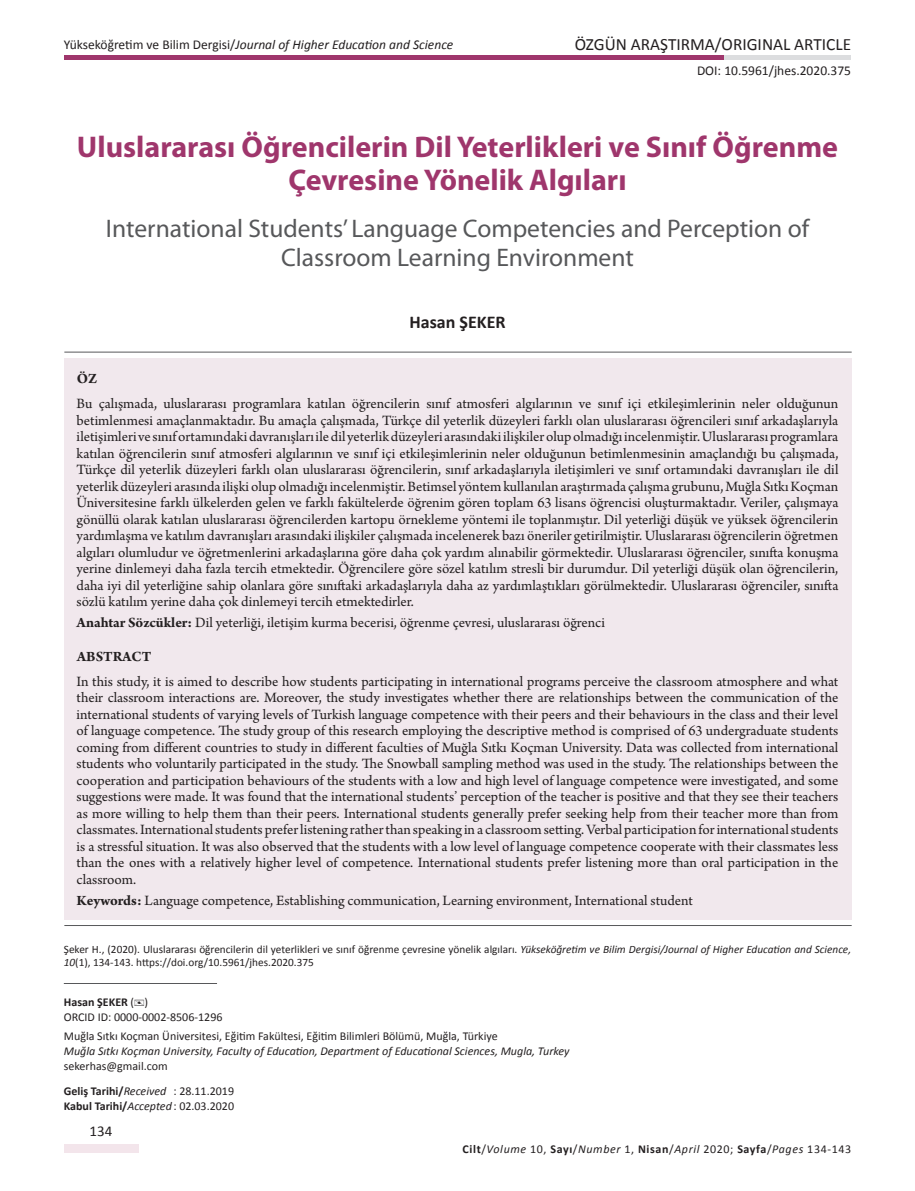
<style>
.page{position:relative;width:915px;height:1191px;background:#fff}
.page>*{position:absolute;margin:0;border:0;box-sizing:border-box;transform-origin:0 0}
.t1{font:700 30px/33px "Myriad Pro";color:#9f366c;text-align:center}
.t2{font:25.5px/29.2px "Myriad Pro";color:#57585a;text-align:center}
.t3{font:700 18px "Calibri";color:#231f20}
.t4{font:17.25px "Calibri";color:#231f20}
.t5{font:15px/16.5px "Arno Pro";color:#231f20;text-align:justify}
.t6{font:700 15px "Arno Pro";letter-spacing:.005em;color:#231f20}
.t7{font:15px "Calibri";color:#231f20}
.t8{font:italic 13.5px "Calibri";color:#231f20}
.t9{font:13.5px "Calibri";color:#231f20}
.t10{font:12px/15px "Calibri";color:#231f20}
.t11{font:italic 12px "Calibri";color:#231f20}
.t12{font:italic 12px "Calibri";letter-spacing:.05em;color:#231f20}
.t13{font:700 12px "Calibri";color:#231f20}
.t14{font:11.25px/13.5px "Calibri";color:#231f20}
.s1{font-style:normal}
.s2{font-weight:700}
.s3{font-style:italic}
.s4{font-weight:400;font-style:italic}
.s5{font-weight:400}
.s6{font-weight:700;font-style:normal}
</style>
<div class="page">
<div style="left:64px;top:1144px;width:74px;height:8px;background:#f3e5eb"></div>
<div style="left:719px;top:55px;width:131px;height:5px;background:#dcdddf"></div>
<div style="left:64px;top:55px;width:659px;height:5px;background:#9f366c"></div>
<div style="left:64px;top:358px;width:786px;height:561px;background:#f1e8ed"></div>
<hr style="left:64px;top:925px;width:787px;height:1px;background:#57585a">
<hr style="left:64px;top:352px;width:787px;height:1px;background:#57585a">
<hr style="left:64px;top:983px;width:153px;height:1px;background:#57585a">
<p class="t8" style="left:64px;top:36px;width:391px"><span class="s1">Yükseköğretim ve Bilim Dergisi/</span>Journal of Higher Education and Science</p>
<p class="t4" style="left:574px;top:34px;width:278px">ÖZGÜN ARAŞTIRMA/ORIGINAL ARTICLE</p>
<p class="t9" style="left:696px;top:62px;width:156px">DOI: 10.5961/jhes.2020.375</p>
<h1 class="t1" style="left:77px;top:130px;width:762px">Uluslararası Öğrencilerin Dil Yeterlikleri ve Sınıf Öğrenme<br>Çevresine Yönelik Algıları</h1>
<h2 class="t2" style="left:106px;top:213px;width:704px">International Students’ Language Competencies and Perception of<br>Classroom Learning Environment</h2>
<p class="t3" style="left:409px;top:310px;width:98px">Hasan ŞEKER</p>
<p class="t6" style="left:77px;top:370px;width:22px">ÖZ</p>
<p class="t5" style="left:77px;top:396px;width:763px">Bu çalışmada, uluslararası programlara katılan öğrencilerin sınıf atmosferi algılarının ve sınıf içi etkileşimlerinin neler olduğunun betimlenmesi amaçlanmaktadır. Bu amaçla çalışmada, Türkçe dil yeterlik düzeyleri farklı olan uluslararası öğrencileri sınıf arkadaşlarıyla iletişimleri ve sınıf ortamındaki davranışları ile dil yeterlik düzeyleri arasındaki ilişkiler olup olmadığı incelenmiştir. Uluslararası programlara katılan öğrencilerin sınıf atmosferi algılarının ve sınıf içi etkileşimlerinin neler olduğunun betimlenmesinin amaçlandığı bu çalışmada, Türkçe dil yeterlik düzeyleri farklı olan uluslararası öğrencilerin, sınıf arkadaşlarıyla iletişimleri ve sınıf ortamındaki davranışları ile dil yeterlik düzeyleri arasında ilişki olup olmadığı incelenmiştir. Betimsel yöntem kullanılan araştırmada çalışma grubunu, Muğla Sıtkı Koçman Üniversitesine farklı ülkelerden gelen ve farklı fakültelerde öğrenim gören toplam 63 lisans öğrencisi oluşturmaktadır. Veriler, çalışmaya gönüllü olarak katılan uluslararası öğrencilerden kartopu örnekleme yöntemi ile toplanmıştır. Dil yeterliği düşük ve yüksek öğrencilerin yardımlaşma ve katılım davranışları arasındaki ilişkiler çalışmada incelenerek bazı öneriler getirilmiştir. Uluslararası öğrencilerin öğretmen algıları olumludur ve öğretmenlerini arkadaşlarına göre daha çok yardım alınabilir görmektedir. Uluslararası öğrenciler, sınıfta konuşma yerine dinlemeyi daha fazla tercih etmektedir. Öğrencilere göre sözel katılım stresli bir durumdur. Dil yeterliği düşük olan öğrencilerin, daha iyi dil yeterliğine sahip olanlara göre sınıftaki arkadaşlarıyla daha az yardımlaştıkları görülmektedir. Uluslararası öğrenciler, sınıfta sözlü katılım yerine daha çok dinlemeyi tercih etmektedirler.</p>
<p class="t5" style="left:77px;top:615px;width:529px"><span class="s2">Anahtar Sözcükler:</span> Dil yeterliği, iletişim kurma becerisi, öğrenme çevresi, uluslararası öğrenci</p>
<p class="t6" style="left:77px;top:647px;width:76px">ABSTRACT</p>
<p class="t5" style="left:77px;top:674px;width:763px">In this study, it is aimed to describe how students participating in international programs perceive the classroom atmosphere and what their classroom interactions are. Moreover, the study investigates whether there are relationships between the communication of the international students of varying levels of Turkish language competence with their peers and their behaviours in the class and their level of language competence. The study group of this research employing the descriptive method is comprised of 63 undergraduate students coming from different countries to study in different faculties of Muğla Sıtkı Koçman University. Data was collected from international students who voluntarily participated in the study. The Snowball sampling method was used in the study. The relationships between the cooperation and participation behaviours of the students with a low and high level of language competence were investigated, and some suggestions were made. It was found that the international students’ perception of the teacher is positive and that they see their teachers as more willing to help them than their peers. International students generally prefer seeking help from their teacher more than from classmates. International students prefer listening rather than speaking in a classroom setting. Verbal participation for international students is a stressful situation. It was also observed that the students with a low level of language competence cooperate with their classmates less than the ones with a relatively higher level of competence. International students prefer listening more than oral participation in the classroom.</p>
<p class="t5" style="left:77px;top:892px;width:617px"><span class="s2">Keywords:</span> Language competence, Establishing communication, Learning environment, International student</p>
<p class="t14" style="left:64px;top:942px;width:788px">Şeker H., (2020). Uluslararası öğrencilerin dil yeterlikleri ve sınıf öğrenme çevresine yönelik algıları. <span class="s3">Yükseköğretim ve Bilim Dergisi/Journal of Higher Education and Science,<br>10</span>(1), 134-143. https://doi.org/10.5961/jhes.2020.375</p>
<p class="t10" style="left:64px;top:994px;width:160px"><span class="s2">Hasan ŞEKER</span> ( )<br>ORCID ID: 0000-0002-8506-1296</p>
<p class="t10" style="left:64px;top:1029px;width:435px">Muğla Sıtkı Koçman Üniversitesi, Eğitim Fakültesi, Eğitim Bilimleri Bölümü, Muğla, Türkiye</p>
<p class="t11" style="left:64px;top:1043px;width:507px">Muğla Sıtkı Koçman University, Faculty of Education, Department of Educational Sciences, Mugla, Turkey</p>
<p class="t10" style="left:64px;top:1054px;width:172px;line-height:24.8px">sekerhas@gmail.com<br><span class="s2">Geliş Tarihi/</span><span class="s3">Received</span> : 28.11.2019</p>
<p class="t13" style="left:64px;top:1098px;width:172px">Kabul Tarihi/<span class="s4">Accepted</span><span class="s5">: 02.03.2020</span></p>
<p class="t7" style="left:90px;top:1121px;width:24px">134</p>
<p class="t12" style="left:462px;top:1140px;width:390px"><span class="s6">Cilt</span><span class="s1">/</span>Volume <span class="s1">10,</span> <span class="s6">Sayı</span><span class="s1">/</span>Number <span class="s1">1,</span> <span class="s6">Nisan</span><span class="s1">/</span>April <span class="s1">2020;</span> <span class="s6">Sayfa</span><span class="s1">/</span>Pages <span class="s1">134-143</span></p>
</div>
